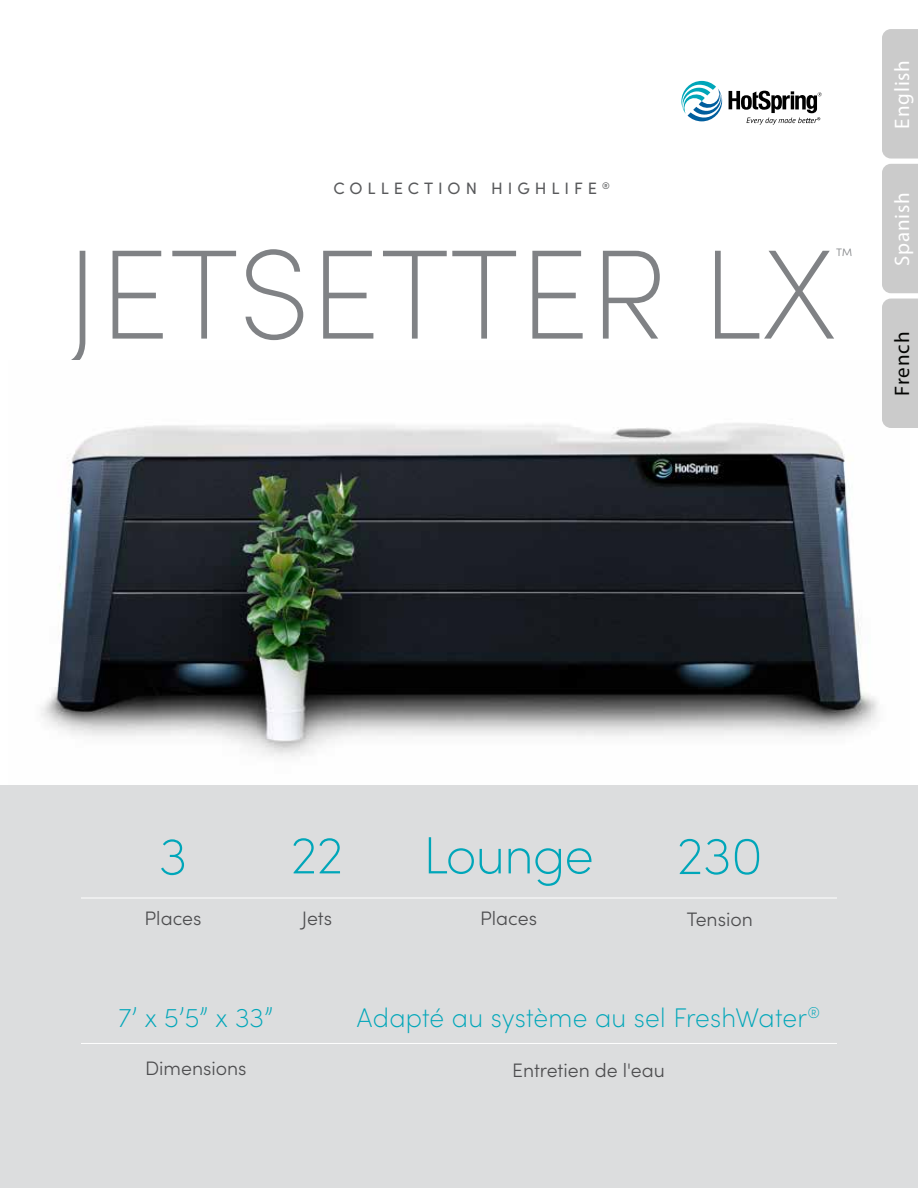
<style>
.page{position:relative;width:918px;height:1188px;background:#fff}
.page>*{position:absolute;margin:0;border:0;box-sizing:border-box;transform-origin:0 0}
.t1{font:200 127.5px "Sofia Pro";color:#808285}
.t2{font:200 52.5px "Sofia Pro";letter-spacing:-.01em;color:#00a6b9}
.t3{font:200 27px "Sofia Pro";letter-spacing:.01em;color:#00a6b9}
.t4{font:21px "Myriad Pro";letter-spacing:.04em;color:#fff}
.t5{font:21px "Myriad Pro";letter-spacing:.04em;color:#040503}
.t6{font:300 19.5px "Sofia Pro";color:#4d4d4f}
.t7{font:200 18px "Sofia Pro";color:#808285}
.t8{font:16.5px "Sofia Pro";letter-spacing:.3em;color:#58595b}
</style>
<div class="page">
<svg style="left:681px;top:80px;width:141px;height:45px"></svg>
<img style="left:41px;top:423px;width:837px;height:334px">
<div style="left:0;top:785px;width:918px;height:403px;background:#dcddde"></div>
<hr style="left:81px;top:898px;width:756px;height:1px;background:#fff">
<hr style="left:81px;top:1043px;width:756px;height:1px;background:#fff">
<div style="left:882px;top:299px;width:36px;height:129px;background:#cbcbcb"></div>
<div style="left:882px;top:29px;width:36px;height:264px;background:#cbcbcb"></div>
<p class="t8" style="left:333px;top:176px;width:278px">COLLECTION HIGHLIFE <sup>®</sup></p>
<h1 class="t1" style="left:65px;top:202px;width:772px">JETSETTER LX</h1>
<p class="t7" style="left:836px;top:241px;width:19px">™</p>
<p class="t4" style="left:889px;top:129px;width:70px;rotate:-90deg">English</p>
<p class="t4" style="left:889px;top:266px;width:76px;rotate:-90deg">Spanish</p>
<p class="t5" style="left:889px;top:396px;width:65px;rotate:-90deg">French</p>
<h2 class="t2" style="left:159px;top:818px;width:30px">3</h2>
<p class="t6" style="left:144px;top:904px;width:59px">Places</p>
<h2 class="t2" style="left:291px;top:817px;width:54px">22</h2>
<p class="t6" style="left:302px;top:904px;width:32px">Jets</p>
<h2 class="t2" style="left:423px;top:817px;width:172px">Lounge</h2>
<p class="t6" style="left:480px;top:904px;width:59px">Places</p>
<h2 class="t2" style="left:677px;top:818px;width:87px">230</h2>
<p class="t6" style="left:687px;top:905px;width:68px">Tension</p>
<h3 class="t3" style="left:119px;top:998px;width:156px">7’ x 5’5” x 33”</h3>
<p class="t6" style="left:145px;top:1054px;width:103px">Dimensions</p>
<h3 class="t3" style="left:357px;top:998px;width:465px">Adapté au système au sel FreshWater<sup>®</sup></h3>
<p class="t6" style="left:512px;top:1056px;width:154px">Entretien de l'eau</p>
</div>
